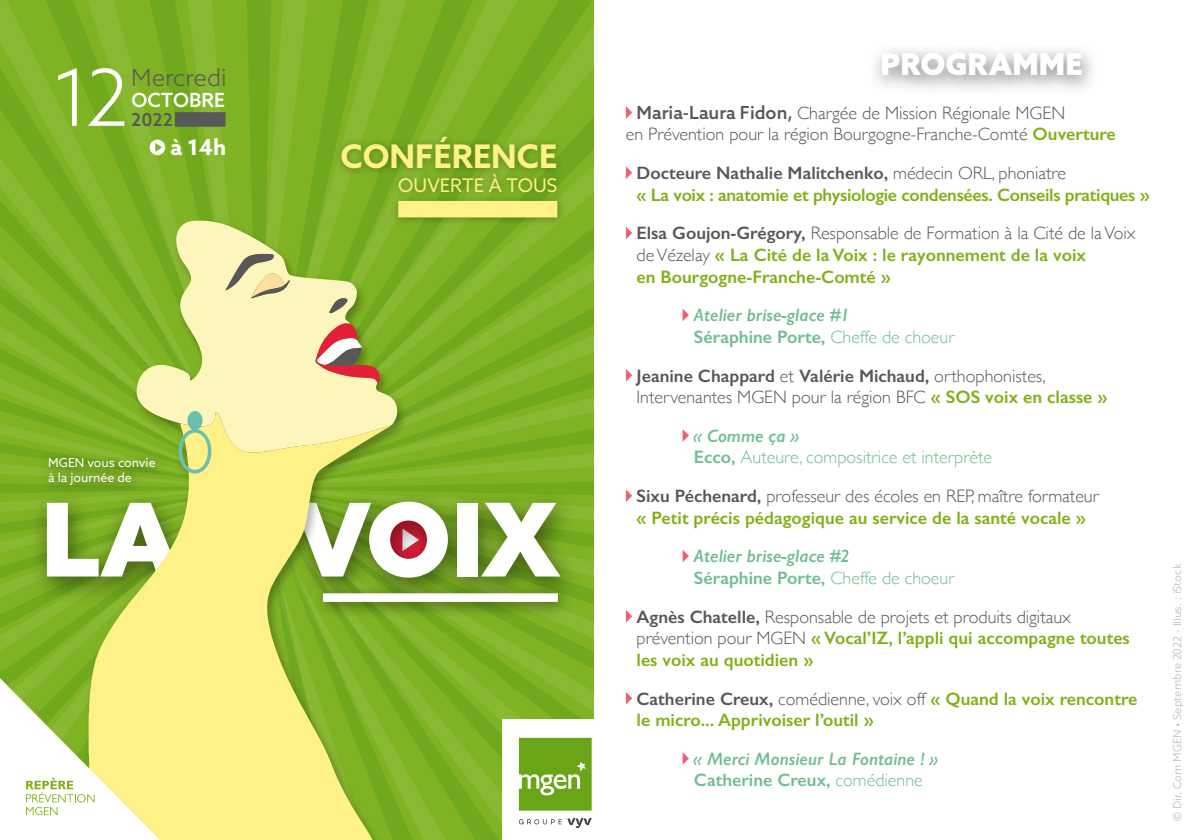
<style>
.page{position:relative;width:1191px;height:840px;background:#fff}
.page>*{position:absolute;margin:0;border:0;box-sizing:border-box;transform-origin:0 0}
.t1{font:900 101.8px "Azo Sans";color:#fff}
.t2{font:300 78.4px "Azo Sans";color:#fff}
.t3{font:700 32.6px "Azo Sans";color:#fef187}
.t4{font:900 30px "Azo Sans";color:#fff}
.t5{font:300 23.8px "Azo Sans";color:#58585a}
.t6{font:700 21.8px "Azo Sans";color:#fff}
.t7{font:500 19.4px "Azo Sans";color:#fff}
.t8{font:18.8px "Azo Sans";color:#fef187}
.t9{font:300 18px/21.6px "Gill Sans";color:#58585a}
.t10{font:600 18px/21.6px "Gill Sans";color:#82b017}
.t11{font:italic 600 18px/21.6px "Gill Sans";color:#70bd95}
.t12{font:600 18px/21.6px "Gill Sans";letter-spacing:-.02em;color:#82b017}
.t13{font:300 18px/21.6px "Gill Sans";color:#70bd95}
.t14{font:500 17.8px "Azo Sans";color:#58585a}
.t15{font:12.4px/14.4px "Azo Sans";color:#fff}
.t16{font:300 11px "Azo Sans";letter-spacing:.01em;color:#b1b3b4}
.s1{font-family:"Azo Sans";font-weight:500}
.s2{font-weight:600;color:#82b017}
.s3{color:#58585a}
.s4{font-weight:300;color:#58585a}
.s5{font-style:normal}
.s6{font-weight:300;font-style:normal}
.s7{font-weight:600}
.s8{font-weight:600;font-style:italic}
.s9{font-weight:400}
</style>
<div class="page">
<svg style="left:0;top:0;width:593px;height:839px;background:#7eb125"></svg>
<svg style="left:626px;top:106px;width:6px;height:13px"></svg>
<svg style="left:626px;top:166px;width:6px;height:13px"></svg>
<svg style="left:626px;top:227px;width:6px;height:12px"></svg>
<svg style="left:682px;top:308px;width:7px;height:13px"></svg>
<svg style="left:626px;top:369px;width:6px;height:12px"></svg>
<svg style="left:682px;top:429px;width:7px;height:12px"></svg>
<svg style="left:626px;top:489px;width:6px;height:13px"></svg>
<svg style="left:682px;top:550px;width:7px;height:12px"></svg>
<svg style="left:626px;top:610px;width:6px;height:12px"></svg>
<svg style="left:626px;top:692px;width:6px;height:12px"></svg>
<svg style="left:682px;top:752px;width:7px;height:12px"></svg>
<div style="left:869px;top:42px;width:231px;height:54px;background:#000;opacity:.5"></div>
<div style="left:40px;top:449px;width:128px;height:48px;background:#000;opacity:.5"></div>
<div style="left:29px;top:487px;width:554px;height:118px;background:#000;opacity:.5"></div>
<div style="left:84px;top:218px;width:324px;height:621px;background:#000;opacity:.3"></div>
<svg style="left:137px;top:220px;width:260px;height:232px;background:#c4d779"></svg>
<svg style="left:315px;top:323px;width:65px;height:59px;background:#c3966d"></svg>
<svg style="left:329px;top:298px;width:18px;height:15px"></svg>
<svg style="left:225px;top:253px;width:65px;height:45px;background:#d4cf9d"></svg>
<svg style="left:88px;top:412px;width:302px;height:427px;background:#c4d05f"></svg>
<svg style="left:178px;top:411px;width:33px;height:62px;background:#c0d88d"></svg>
<div style="left:312px;top:582px;width:261px;height:36px;background:#000;opacity:.5"></div>
<div style="left:323px;top:593px;width:235px;height:8px;background:#fff"></div>
<div style="left:150px;top:139px;width:15px;height:16px;background:#fff;border-radius:50%"></div>
<svg style="left:155px;top:143px;width:7px;height:9px"></svg>
<div style="left:175px;top:112px;width:50px;height:15px;background:#58585a"></div>
<div style="left:502px;top:719px;width:109px;height:120px;background:#fff"></div>
<svg style="left:519px;top:817px;width:72px;height:10px"></svg>
<svg style="left:519px;top:737px;width:72px;height:73px;background:#7aaf31"></svg>
<svg style="left:0;top:677px;width:160px;height:162px"></svg>
<div style="left:334px;top:130px;width:232px;height:96px;background:#000;opacity:.3"></div>
<div style="left:398px;top:201px;width:159px;height:16px;background:#fef187"></div>
<h3 class="t5" style="left:131px;top:62px;width:97px">Mercredi</h3>
<p class="t7" style="left:132px;top:87px;width:95px">OCTOBRE</p>
<h2 class="t2" style="left:52px;top:47px;width:79px">12</h2>
<p class="t14" style="left:131px;top:108px;width:43px">2022</p>
<p class="t6" style="left:170px;top:133px;width:57px">à 14h</p>
<h3 class="t3" style="left:340px;top:135px;width:218px">CONFÉRENCE</h3>
<p class="t8" style="left:398px;top:172px;width:160px">OUVERTE À TOUS</p>
<p class="t15" style="left:48px;top:455px;width:109px">MGEN vous convie à la journée de</p>
<h1 class="t1" style="left:41px;top:471px;width:518px">LA VOIX</h1>
<h3 class="t4" style="left:880px;top:45px;width:203px">PROGRAMME</h3>
<p class="t9" style="left:626px;top:101px;width:491px;text-indent:11px"><span class="s1">Maria-Laura Fidon,</span> Chargée de Mission Régionale MGEN<br>en Prévention pour la région Bourgogne-Franche-Comté <span class="s2">Ouverture</span></p>
<p class="t12" style="left:636px;top:162px;width:515px"><span class="s3">Docteure Nathalie Malitchenko,</span> <span class="s4">médecin ORL, phoniatre<br></span>« La voix : anatomie et physiologie condensées. Conseils pratiques »</p>
<p class="t10" style="left:636px;top:222px;width:500px"><span class="s3">Elsa Goujon-Grégory,</span> <span class="s4">Responsable de Formation à la Cité de la Voix de Vézelay</span> « La Cité de la Voix : le rayonnement de la voix<br>en Bourgogne-Franche-Comté »</p>
<p class="t11" style="left:694px;top:304px;width:262px">Atelier brise-glace #1<br><span class="s5">Séraphine Porte,</span> <span class="s6">Cheffe de choeur</span></p>
<p class="t9" style="left:636px;top:364px;width:472px"><span class="s7">Jeanine Chappard</span> et <span class="s7">Valérie Michaud,</span> orthophonistes,<br>Intervenantes MGEN pour la région BFC <span class="s2">« SOS voix en classe »</span></p>
<p class="t13" style="left:694px;top:424px;width:300px"><span class="s8">« Comme ça »<br></span><span class="s7">Ecco,</span> Auteure, compositrice et interprète</p>
<p class="t10" style="left:636px;top:485px;width:464px"><span class="s3">Sixu Péchenard,</span> <span class="s4">professeur des écoles en REP, maître formateur </span>« Petit précis pédagogique au service de la santé vocale »</p>
<p class="t11" style="left:694px;top:545px;width:262px">Atelier brise-glace #2<br><span class="s5">Séraphine Porte,</span> <span class="s6">Cheffe de choeur</span></p>
<p class="t9" style="left:636px;top:604px;width:495px"><span class="s7">Agnès Chatelle,</span> Responsable de projets et produits digitaux prévention pour MGEN <span class="s2">« Vocal’IZ, l’appli qui accompagne toutes les voix au quotidien »</span></p>
<p class="t10" style="left:636px;top:687px;width:502px"><span class="s3">Catherine Creux,</span> <span class="s4">comédienne, voix off</span> « Quand la voix rencontre le micro... Apprivoiser l’outil »</p>
<p class="t11" style="left:694px;top:747px;width:245px">« Merci Monsieur La Fontaine ! »<br><span class="s5">Catherine Creux,</span> <span class="s6">comédienne</span></p>
<p class="t16" style="left:1169px;top:820px;width:259px;rotate:-90deg"><span class="s9">©</span> Dir. Com MGEN • Septembre 2022 - Illus. : iStock</p>
</div>
